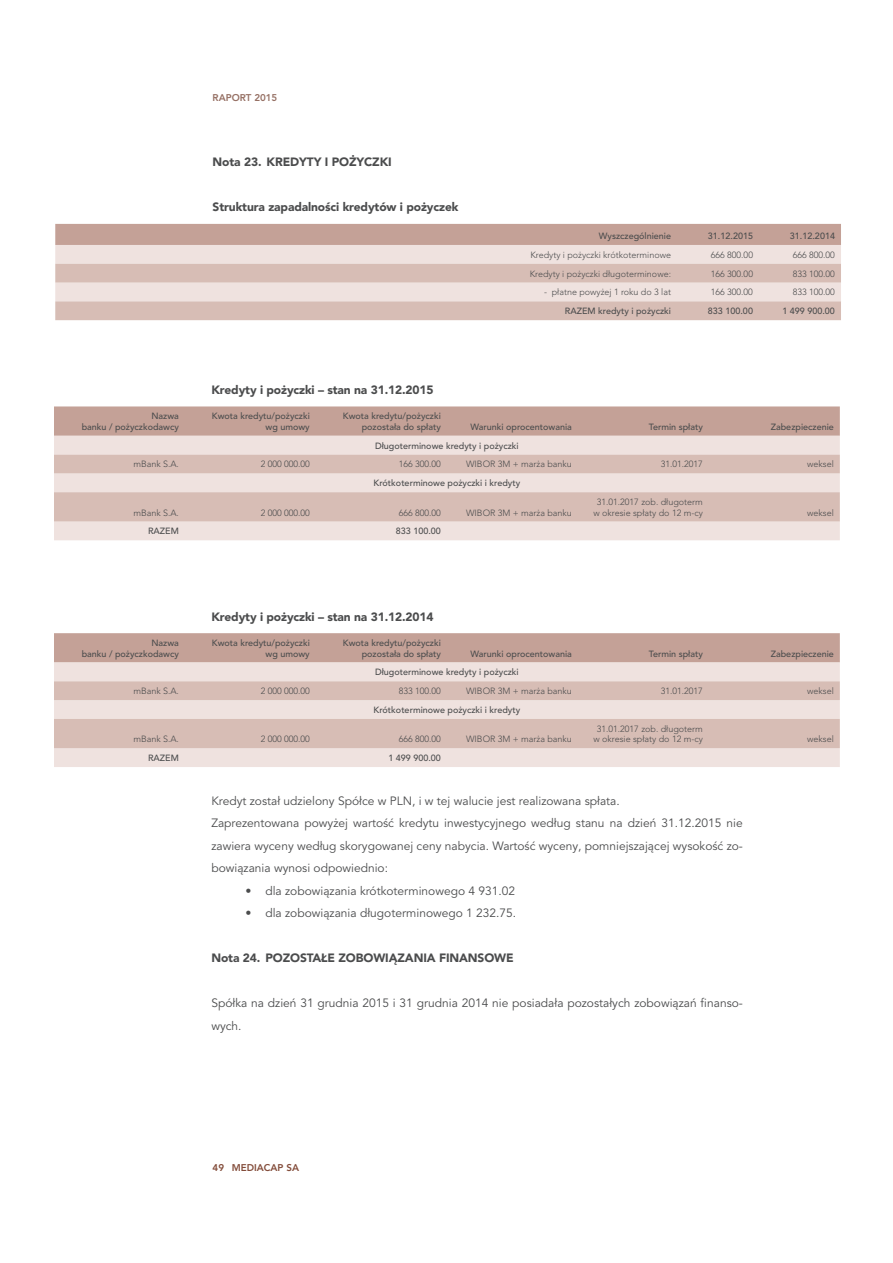
<style>
.page{position:relative;width:893px;height:1263px;background:#fff}
.page>*{position:absolute;margin:0;border:0;box-sizing:border-box;transform-origin:0 0}
.t1{font:12px/22.5px "Avenir LT Pro";color:#4b4c4d}
.t2{font:900 12px "Avenir LT Pro";letter-spacing:-.01em;color:#4b4c4d}
.t3{font:800 9.75px "Avenir LT Pro";color:#834c3a}
.t4{font:800 9.75px "Avenir LT Pro";color:#967064}
.t5{font:500 9px/10.5px "Avenir LT Pro";color:#4b4c4d;text-align:right}
.t6{font:300 9px/10.5px "Avenir LT Pro";color:#4b4c4d;text-align:center}
</style>
<div class="page">
<svg style="left:55px;top:224px;width:786px;height:96px;background:#dcc5bf"></svg>
<div style="left:54px;top:406px;width:786px;height:30px;background:#c4a197"></div>
<div style="left:54px;top:436px;width:786px;height:104px;background:#efe2df"></div>
<svg style="left:54px;top:455px;width:786px;height:66px;background:#ddc7c1"></svg>
<div style="left:54px;top:633px;width:786px;height:29px;background:#c4a197"></div>
<div style="left:54px;top:662px;width:786px;height:105px;background:#efe2df"></div>
<svg style="left:54px;top:681px;width:786px;height:67px;background:#ddc7c1"></svg>
<p class="t4" style="left:213px;top:92px;width:66px">RAPORT 2015</p>
<p class="t2" style="left:213px;top:155px;width:181px">Nota 23. KREDYTY I POŻYCZKI</p>
<p class="t2" style="left:213px;top:200px;width:247px">Struktura zapadalności kredytów i pożyczek</p>
<p class="t2" style="left:211px;top:382px;width:224px">Kredyty i pożyczki – stan na 31.12.2015</p>
<p class="t5" style="left:599px;top:231px;width:74px">Wyszczególnienie</p>
<p class="t5" style="left:708px;top:231px;width:47px">31.12.2015</p>
<p class="t5" style="left:790px;top:231px;width:47px">31.12.2014</p>
<p class="t6" style="left:530px;top:249px;width:142px">Kredyty i pożyczki krótkoterminowe</p>
<p class="t6" style="left:711px;top:249px;width:44px">666 800.00</p>
<p class="t6" style="left:793px;top:249px;width:44px">666 800.00</p>
<p class="t6" style="left:530px;top:268px;width:143px">Kredyty i pożyczki długoterminowe:</p>
<p class="t6" style="left:711px;top:268px;width:44px">166 300.00</p>
<p class="t6" style="left:793px;top:268px;width:44px">833 100.00</p>
<p class="t6" style="left:544px;top:287px;width:128px">- płatne powyżej 1 roku do 3 lat</p>
<p class="t6" style="left:711px;top:287px;width:44px">166 300.00</p>
<p class="t6" style="left:793px;top:287px;width:44px">833 100.00</p>
<p class="t5" style="left:565px;top:306px;width:108px">RAZEM kredyty i pożyczki</p>
<p class="t5" style="left:708px;top:306px;width:47px">833 100.00</p>
<p class="t5" style="left:782px;top:306px;width:54px">1 499 900.00</p>
<p class="t5" style="left:82px;top:411px;width:99px">Nazwa<br>banku / pożyczkodawcy</p>
<p class="t5" style="left:212px;top:411px;width:100px">Kwota kredytu/pożyczki wg umowy</p>
<p class="t5" style="left:343px;top:411px;width:100px">Kwota kredytu/pożyczki pozostała do spłaty</p>
<p class="t5" style="left:471px;top:422px;width:103px">Warunki oprocentowania</p>
<p class="t5" style="left:649px;top:422px;width:55px">Termin spłaty</p>
<p class="t5" style="left:771px;top:422px;width:65px">Zabezpieczenie</p>
<p class="t5" style="left:375px;top:440px;width:145px">Długoterminowe kredyty i pożyczki</p>
<p class="t6" style="left:133px;top:459px;width:47px">mBank S.A.</p>
<p class="t6" style="left:261px;top:459px;width:51px">2 000 000.00</p>
<p class="t6" style="left:399px;top:459px;width:44px">166 300.00</p>
<p class="t6" style="left:466px;top:459px;width:107px">WIBOR 3M + marża banku</p>
<p class="t6" style="left:661px;top:459px;width:44px">31.01.2017</p>
<p class="t6" style="left:807px;top:459px;width:28px">weksel</p>
<p class="t5" style="left:374px;top:478px;width:148px">Krótkoterminowe pożyczki i kredyty</p>
<p class="t6" style="left:133px;top:507px;width:47px">mBank S.A.</p>
<p class="t6" style="left:261px;top:507px;width:51px">2 000 000.00</p>
<p class="t6" style="left:399px;top:507px;width:44px">666 800.00</p>
<p class="t6" style="left:466px;top:507px;width:107px">WIBOR 3M + marża banku</p>
<p class="t6" style="left:594px;top:497px;width:111px">31.01.2017 zob. długoterm w okresie spłaty do 12 m-cy</p>
<p class="t6" style="left:807px;top:507px;width:28px">weksel</p>
<p class="t5" style="left:148px;top:526px;width:32px">RAZEM</p>
<p class="t5" style="left:396px;top:526px;width:47px">833 100.00</p>
<p class="t2" style="left:211px;top:609px;width:224px">Kredyty i pożyczki – stan na 31.12.2014</p>
<p class="t5" style="left:82px;top:638px;width:99px">Nazwa<br>banku / pożyczkodawcy</p>
<p class="t5" style="left:212px;top:638px;width:100px">Kwota kredytu/pożyczki wg umowy</p>
<p class="t5" style="left:343px;top:638px;width:100px">Kwota kredytu/pożyczki pozostała do spłaty</p>
<p class="t5" style="left:471px;top:648px;width:103px">Warunki oprocentowania</p>
<p class="t5" style="left:649px;top:648px;width:55px">Termin spłaty</p>
<p class="t5" style="left:771px;top:648px;width:65px">Zabezpieczenie</p>
<p class="t5" style="left:375px;top:667px;width:145px">Długoterminowe kredyty i pożyczki</p>
<p class="t6" style="left:133px;top:686px;width:47px">mBank S.A.</p>
<p class="t6" style="left:261px;top:686px;width:51px">2 000 000.00</p>
<p class="t6" style="left:399px;top:686px;width:44px">833 100.00</p>
<p class="t6" style="left:466px;top:686px;width:107px">WIBOR 3M + marża banku</p>
<p class="t6" style="left:661px;top:686px;width:44px">31.01.2017</p>
<p class="t6" style="left:807px;top:686px;width:28px">weksel</p>
<p class="t5" style="left:374px;top:705px;width:148px">Krótkoterminowe pożyczki i kredyty</p>
<p class="t6" style="left:133px;top:734px;width:47px">mBank S.A.</p>
<p class="t6" style="left:261px;top:734px;width:51px">2 000 000.00</p>
<p class="t6" style="left:399px;top:734px;width:44px">666 800.00</p>
<p class="t6" style="left:466px;top:734px;width:107px">WIBOR 3M + marża banku</p>
<p class="t6" style="left:594px;top:723px;width:111px">31.01.2017 zob. długoterm w okresie spłaty do 12 m-cy</p>
<p class="t6" style="left:807px;top:734px;width:28px">weksel</p>
<p class="t5" style="left:148px;top:753px;width:32px">RAZEM</p>
<p class="t5" style="left:388px;top:753px;width:54px">1 499 900.00</p>
<p class="t1" style="left:211px;top:790px;width:533px">Kredyt został udzielony Spółce w PLN, i w tej walucie jest realizowana spłata.<br>Zaprezentowana powyżej wartość kredytu inwestycyjnego według stanu na dzień 31.12.2015 nie zawiera wyceny według skorygowanej ceny nabycia. Wartość wyceny, pomniejszającej wysokość zo&shy;bowiązania wynosi odpowiednio:</p>
<p class="t1" style="left:245px;top:880px;width:271px">• dla zobowiązania krótkoterminowego 4 931.02</p>
<p class="t1" style="left:245px;top:902px;width:272px">• dla zobowiązania długoterminowego 1 232.75.</p>
<p class="t2" style="left:211px;top:951px;width:304px">Nota 24. POZOSTAŁE ZOBOWIĄZANIA FINANSOWE</p>
<p class="t1" style="left:211px;top:992px;width:533px">Spółka na dzień 31 grudnia 2015 i 31 grudnia 2014 nie posiadała pozostałych zobowiązań finanso&shy;wych.</p>
<p class="t3" style="left:213px;top:1161px;width:88px">49 MEDIACAP SA</p>
</div>
